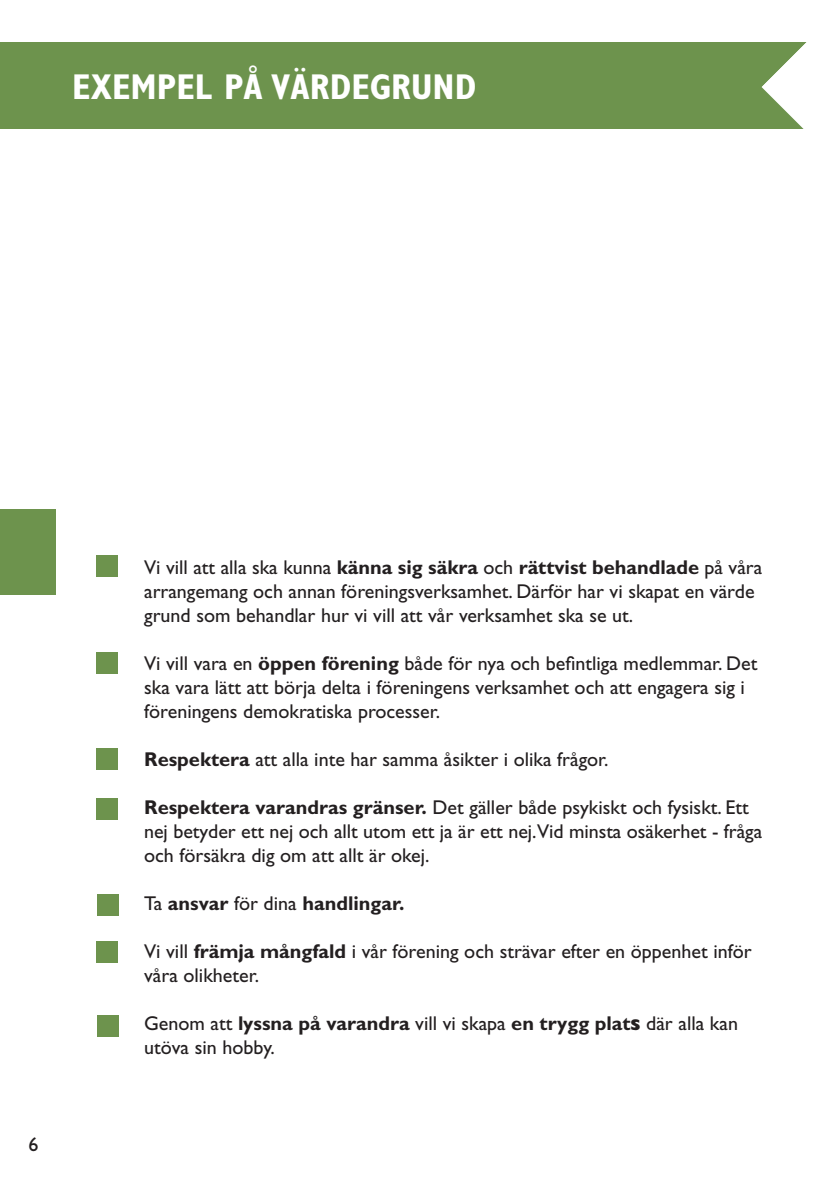
<style>
.page{position:relative;width:840px;height:1191px;background:#fff}
.page>*{position:absolute;margin:0;border:0;box-sizing:border-box;transform-origin:0 0}
.t1{font:700 condensed 36px "Gill Sans";color:#fff}
.t2{font:20px/24px "Gill Sans";color:#231f20}
.t3{font:700 20px "Gill Sans";color:#231f20}
.s1{font-weight:700}
.s2{font-weight:400}
.s3{font-weight:800}
</style>
<div class="page">
<div style="left:0;top:42px;width:839px;height:87px;background:#6d934d"></div>
<div style="left:0;top:509px;width:55px;height:85px;background:#6d934d"></div>
<svg style="left:761px;top:42px;width:78px;height:87px"></svg>
<div style="left:96px;top:652px;width:22px;height:21px;background:#6d934d"></div>
<div style="left:96px;top:556px;width:22px;height:21px;background:#6d934d"></div>
<div style="left:96px;top:748px;width:22px;height:22px;background:#6d934d"></div>
<div style="left:96px;top:798px;width:22px;height:21px;background:#6d934d"></div>
<div style="left:97px;top:894px;width:21px;height:22px;background:#6d934d"></div>
<div style="left:96px;top:941px;width:22px;height:21px;background:#6d934d"></div>
<div style="left:97px;top:1015px;width:21px;height:21px;background:#6d934d"></div>
<p class="t1" style="left:72px;top:65px;width:405px">EXEMPEL PÅ VÄRDEGRUND</p>
<p class="t2" style="left:28px;top:1132px;width:11px">6</p>
<p class="t2" style="left:144px;top:555px;width:619px">Vi vill att alla ska kunna <span class="s1">känna sig säkra</span> och <span class="s1">rättvist behandlade</span> på våra arrangemang och annan föreningsverksamhet. Därför har vi skapat en värde grund som behandlar hur vi vill att vår verksamhet ska se ut.</p>
<p class="t2" style="left:144px;top:651px;width:614px">Vi vill vara en <span class="s1">öppen förening</span> både för nya och befintliga medlemmar. Det ska vara lätt att börja delta i föreningens verksamhet och att engagera sig i föreningens demokratiska processer.</p>
<p class="t2" style="left:144px;top:747px;width:465px"><span class="s1">Respektera</span> att alla inte har samma åsikter i olika frågor.</p>
<p class="t2" style="left:144px;top:795px;width:619px"><span class="s1">Respektera varandras gränser.</span> Det gäller både psykiskt och fysiskt. Ett nej betyder ett nej och allt utom ett ja är ett nej.Vid minsta osäkerhet - fråga och försäkra dig om att allt är okej.</p>
<p class="t3" style="left:144px;top:891px;width:261px"><span class="s2">Ta</span> ansvar <span class="s2">för dina</span> handlingar.</p>
<p class="t2" style="left:144px;top:939px;width:608px">Vi vill <span class="s1">främja mångfald</span> i vår förening och strävar efter en öppenhet inför våra olikheter.</p>
<p class="t2" style="left:144px;top:1011px;width:595px">Genom att <span class="s1">lyssna på varandra</span> vill vi skapa <span class="s1">en trygg plat</span><span class="s3">s</span> där alla kan utöva sin hobby.</p>
</div>
